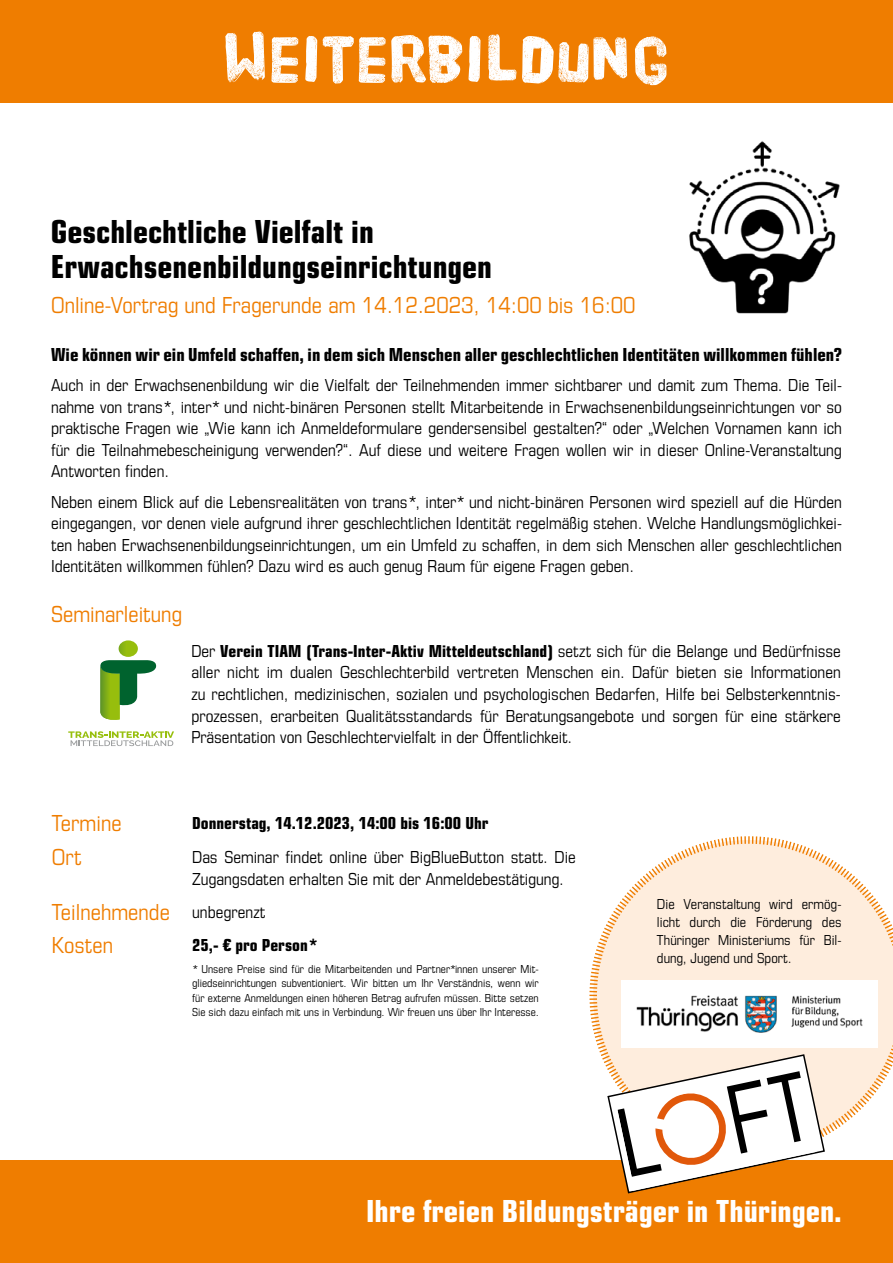
<style>
.page{position:relative;width:893px;height:1263px;background:#fff}
.page>*{position:absolute;margin:0;border:0;box-sizing:border-box;transform-origin:0 0}
.t1{font:67.5px "HVD Poster";letter-spacing:.01em;color:#fff}
.t2{font:34.5px/34.5px "Eurostile Con Hea";color:#000}
.t3{font:33px "Eurostile Con Hea";color:#fff}
.t4{font:24px "Eurostile Con";color:#ef7d00}
.t5{font:19.5px "Eurostile Con Hea";color:#000}
.t6{font:18px/21.6px "Eurostile Con";color:#000;text-align:justify}
.t7{font:18px "Eurostile Con Hea";color:#000}
.t8{font:15px/18px "Eurostile Con";color:#000;text-align:justify}
.t9{font:12px/14.4px "Eurostile Con";color:#000;text-align:justify}
.s1{font-family:"Eurostile Con"}
</style>
<div class="page">
<svg style="left:589px;top:836px;width:304px;height:299px"></svg>
<div style="left:0;top:0;width:893px;height:102px;background:#ef7d00"></div>
<div style="left:0;top:1161px;width:893px;height:102px;background:#ef7d00"></div>
<svg style="left:606px;top:1053px;width:220px;height:141px"></svg>
<img style="left:689px;top:141px;width:151px;height:173px">
<svg style="left:68px;top:731px;width:106px;height:15px"></svg>
<svg style="left:119px;top:640px;width:19px;height:17px"></svg>
<svg style="left:100px;top:660px;width:56px;height:60px"></svg>
<img style="left:622px;top:980px;width:255px;height:67px">
<h1 class="t1" style="left:223px;top:29px;width:449px">Weiterbildung</h1>
<h2 class="t2" style="left:51px;top:212px;width:443px">Geschlechtliche Vielfalt in<br>Erwachsenenbildungseinrichtungen</h2>
<h3 class="t4" style="left:51px;top:289px;width:586px">Online-Vortrag und Fragerunde am 14.12.2023, 14:00 bis 16:00</h3>
<p class="t5" style="left:51px;top:340px;width:792px">Wie können wir ein Umfeld schaffen, in dem sich Menschen aller geschlechtlichen Identitäten willkommen fühlen?</p>
<p class="t6" style="left:51px;top:373px;width:792px">Auch in der Erwachsenenbildung wir die Vielfalt der Teilnehmenden immer sichtbarer und damit zum Thema. Die Teil&shy;nahme von trans*, inter* und nicht-binären Personen stellt Mitarbeitende in Erwachsenenbildungseinrichtungen vor so praktische Fragen wie „Wie kann ich Anmeldeformulare gendersensibel gestalten?“ oder „Welchen Vornamen kann ich für die Teilnahmebescheinigung verwenden?“. Auf diese und weitere Fragen wollen wir in dieser Online-Veranstaltung Antworten finden.</p>
<p class="t6" style="left:51px;top:490px;width:792px">Neben einem Blick auf die Lebensrealitäten von trans*, inter* und nicht-binären Personen wird speziell auf die Hürden eingegangen, vor denen viele aufgrund ihrer geschlechtlichen Identität regelmäßig stehen. Welche Handlungsmöglichkei&shy;ten haben Erwachsenenbildungseinrichtungen, um ein Umfeld zu schaffen, in dem sich Menschen aller geschlechtlichen Identitäten willkommen fühlen? Dazu wird es auch genug Raum für eigene Fragen geben.</p>
<h3 class="t4" style="left:51px;top:598px;width:133px">Seminarleitung</h3>
<p class="t7" style="left:191px;top:638px;width:651px"><span class="s1">Der</span> Verein TIAM (Trans-Inter-Aktiv Mitteldeutschland) <span class="s1">setzt sich für die Belange und Bedürfnisse</span></p>
<p class="t6" style="left:191px;top:661px;width:651px">aller nicht im dualen Geschlechterbild vertreten Menschen ein. Dafür bieten sie Informationen zu rechtlichen, medizinischen, sozialen und psychologischen Bedarfen, Hilfe bei Selbsterkenntnis&shy;prozessen, erarbeiten Qualitätsstandards für Beratungsangebote und sorgen für eine stärkere Präsentation von Geschlechtervielfalt in der Öffentlichkeit.</p>
<h3 class="t4" style="left:52px;top:806px;width:72px">Termine</h3>
<p class="t7" style="left:192px;top:810px;width:298px">Donnerstag, 14.12.2023, 14:00 bis 16:00 Uhr</p>
<h3 class="t4" style="left:52px;top:841px;width:31px">Ort</h3>
<h3 class="t4" style="left:52px;top:895px;width:120px">Teilnehmende</h3>
<h3 class="t4" style="left:52px;top:928px;width:63px">Kosten</h3>
<p class="t6" style="left:192px;top:846px;width:385px">Das Seminar findet online über BigBlueButton statt. Die<br>Zugangsdaten erhalten Sie mit der Anmeldebestätigung.</p>
<p class="t6" style="left:192px;top:900px;width:75px">unbegrenzt</p>
<p class="t7" style="left:192px;top:932px;width:125px">25,- € pro Person*</p>
<p class="t9" style="left:192px;top:961px;width:348px">* Unsere Preise sind für die Mitarbeitenden und Partner*innen unserer Mit&shy;gliedseinrichtungen subventioniert. Wir bitten um Ihr Verständnis, wenn wir für externe Anmeldungen einen höheren Betrag aufrufen müssen. Bitte setzen Sie sich dazu einfach mit uns in Verbindung. Wir freuen uns über Ihr Interesse.</p>
<p class="t8" style="left:657px;top:894px;width:186px">Die Veranstaltung wird ermög&shy;licht durch die Förderung des Thüringer Ministeriums für Bil&shy;dung, Jugend und Sport.</p>
<h3 class="t3" style="left:366px;top:1187px;width:477px">Ihre freien Bildungsträger in Thüringen.</h3>
</div>
